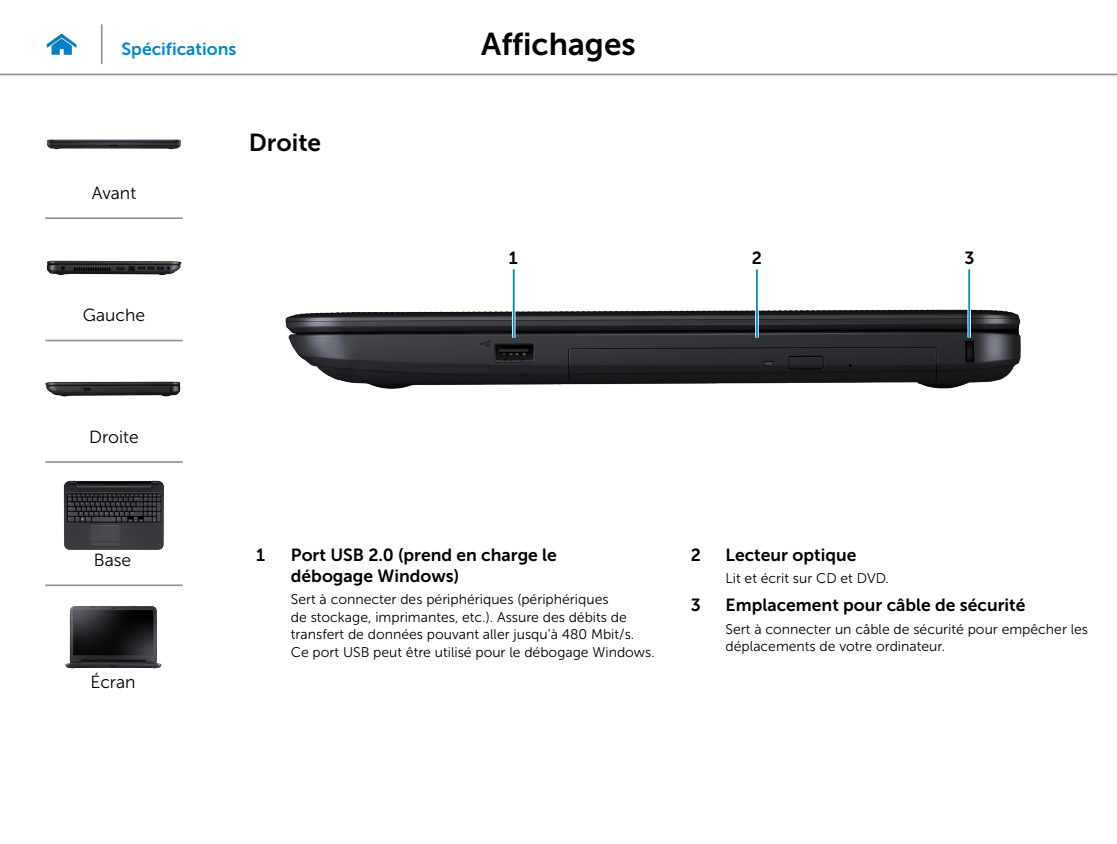
<style>
.page{position:relative;width:1117px;height:844px;background:#fff}
.page>*{position:absolute;margin:0;border:0;box-sizing:border-box;transform-origin:0 0}
.t1{font:31.5px "Museo Sans For Dell 700";color:#000}
.Head2{font:24.5px "Museo Sans For Dell 700";color:#000}
.Callout_Head{font:17.5px/21px "Museo Sans For Dell 700";color:#000}
.t2{font:17.5px "Museo Sans For Dell 300";color:#000}
.t3{font:17.5px "Museo Sans For Dell 700";color:#0087cc}
.Callout-L{font:17.5px "Museo Sans For Dell 700";color:#000}
.Callout_description{font:14px/17.5px "Museo Sans For Dell 300";color:#000}
</style>
<div class="page">
<hr style="left:0;top:74px;width:1116px;height:1px;background:#939598">
<img style="left:46px;top:33px;width:31px;height:22px">
<img style="left:285px;top:287px;width:736px;height:102px">
<hr style="left:755px;top:269px;width:3px;height:68px;background:#fff">
<hr style="left:756px;top:269px;width:1px;height:68px;background:#0087cc">
<hr style="left:967px;top:269px;width:3px;height:68px;background:#fff">
<hr style="left:968px;top:269px;width:1px;height:68px;background:#0087cc">
<hr style="left:512px;top:269px;width:3px;height:68px;background:#fff">
<hr style="left:512px;top:269px;width:2px;height:68px;background:#0087cc">
<hr style="left:101px;top:24px;width:2px;height:40px;background:#939598">
<img style="left:46px;top:139px;width:135px;height:11px">
<img style="left:46px;top:260px;width:136px;height:16px">
<img style="left:45px;top:381px;width:136px;height:16px">
<img style="left:64px;top:480px;width:100px;height:69px">
<img style="left:65px;top:606px;width:97px;height:63px">
<hr style="left:45px;top:217px;width:138px;height:2px;background:#939598">
<hr style="left:45px;top:339px;width:138px;height:2px;background:#939598">
<hr style="left:45px;top:461px;width:138px;height:2px;background:#939598">
<hr style="left:45px;top:584px;width:138px;height:2px;background:#939598">
<p class="t3" style="left:122px;top:39px;width:116px">Spécifications</p>
<h1 class="t1" style="left:481px;top:26px;width:156px">Affichages</h1>
<p class="t2" style="left:92px;top:183px;width:46px">Avant</p>
<p class="t2" style="left:83px;top:305px;width:64px">Gauche</p>
<p class="t2" style="left:89px;top:428px;width:51px">Droite</p>
<p class="t2" style="left:94px;top:550px;width:39px">Base</p>
<p class="t2" style="left:90px;top:672px;width:47px">Écran</p>
<p class="Head2" style="left:249px;top:128px;width:74px">Droite</p>
<p class="Callout-L" style="left:508px;top:248px;width:10px">1</p>
<p class="Callout-L" style="left:751px;top:248px;width:12px">2</p>
<p class="Callout-L" style="left:964px;top:248px;width:12px">3</p>
<p class="Callout_Head" style="left:256px;top:544px;width:10px">1</p>
<p class="Callout_Head" style="left:291px;top:544px;width:267px">Port USB 2.0 (prend en charge le débogage Windows)</p>
<p class="Callout_description" style="left:291px;top:590px;width:365px">Sert à connecter des périphériques (périphériques<br>de stockage, imprimantes, etc.). Assure des débits de transfert de données pouvant aller jusqu’à 480 Mbit/s.<br>Ce port USB peut être utilisé pour le débogage Windows.</p>
<p class="Callout_Head" style="left:690px;top:544px;width:12px">2</p>
<p class="Callout_Head" style="left:725px;top:544px;width:132px">Lecteur optique</p>
<p class="Callout_description" style="left:725px;top:569px;width:165px">Lit et écrit sur CD et DVD.</p>
<p class="Callout_Head" style="left:690px;top:594px;width:12px">3</p>
<p class="Callout_Head" style="left:725px;top:594px;width:301px">Emplacement pour câble de sécurité</p>
<p class="Callout_description" style="left:725px;top:620px;width:364px">Sert à connecter un câble de sécurité pour empêcher les déplacements de votre ordinateur.</p>
</div>
